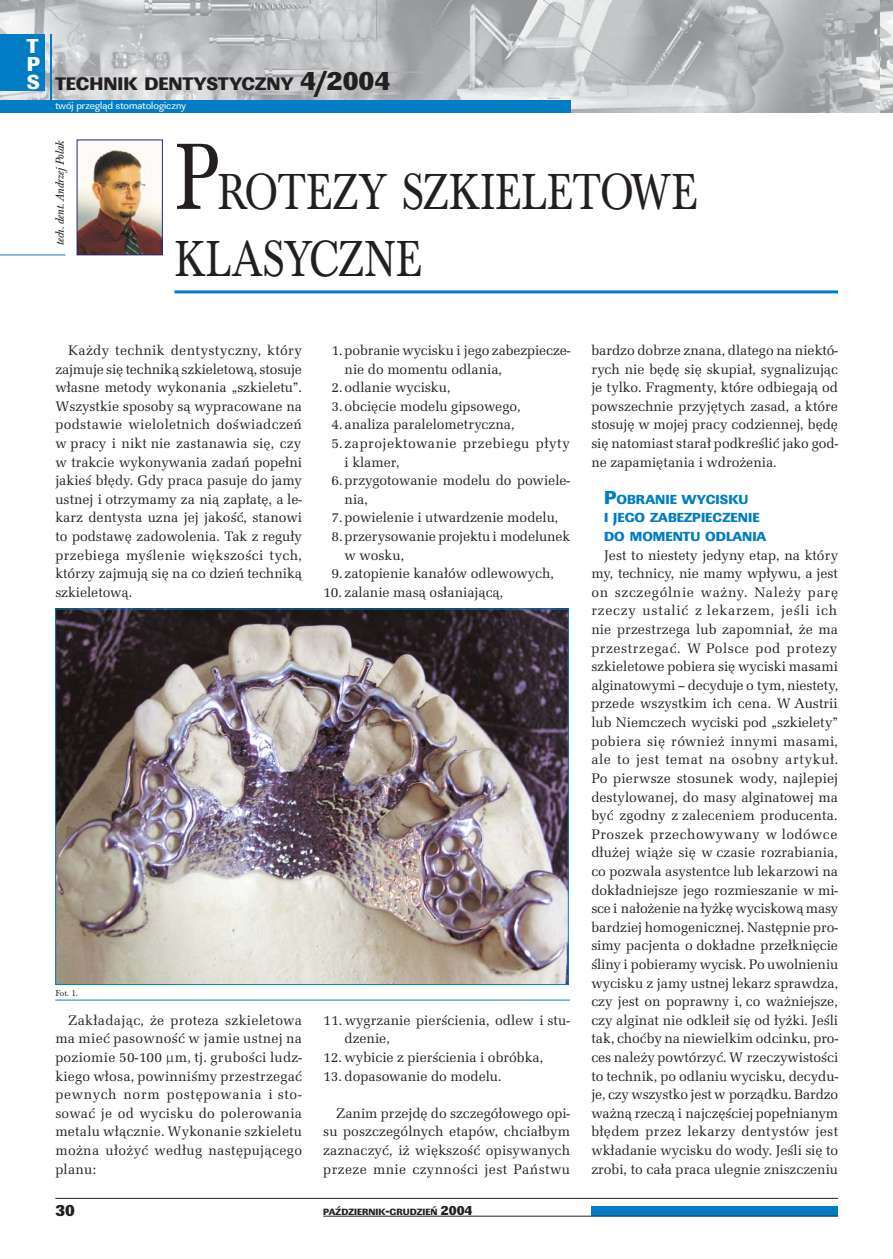
<style>
.page{position:relative;width:893px;height:1259px;background:#fff}
.page>*{position:absolute;margin:0;border:0;box-sizing:border-box;transform-origin:0 0}
.t1{font:52.5px/67.5px "Baskerville TCE";letter-spacing:-.015em;color:#231f20;scale:.8 1}
.t2{font:21px/18px "URW Linear TCE Ult Bol";color:#fff;text-align:justify}
.t3{font:18.9px "URW Linear TCE Ult Bol";color:#231f20}
.t4{font:16.5px "URW Linear TCE Ult Bol";color:#231f20}
.t5{font:14.25px/18.6px "URW Latino TCE";color:#231f20;text-align:justify}
.t6{font:14.25px/18.6px "URW Latino TCE";letter-spacing:.04em;color:#231f20}
.t7{font:13.65px/18.6px "URW Linear TCE Ult Bol";color:#007dc5}
.t8{font:italic 12px "Baskerville TCE";letter-spacing:-.01em;color:#231f20}
.t9{font:10.5px "URW Linear TCE";color:#fff}
.t10{font:9.45px "URW Linear TCE Ult Bol";color:#231f20}
.t11{font:9px "Baskerville TCE";color:#231f20}
.s1{font-size:27px}
.s2{font-size:97.5px}
.s3{font-size:13.5px}
.s4{font-size:19.5px}
</style>
<div class="page">
<img style="left:0;top:0;width:892px;height:112px">
<div style="left:0;top:100px;width:570px;height:13px;background:#007dc5"></div>
<div style="left:0;top:35px;width:45px;height:56px;background:#007dc5"></div>
<hr style="left:50px;top:35px;width:2px;height:72px;background:#007dc5">
<div style="left:591px;top:1206px;width:247px;height:10px;background:#007dc5"></div>
<hr style="left:323px;top:1215px;width:515px;height:1px;background:#231f20">
<hr style="left:55px;top:1198px;width:783px;height:1px;background:#231f20">
<hr style="left:174px;top:290px;width:664px;height:3px;background:#007dc5">
<hr style="left:0;top:255px;width:65px;height:1px;background:#007dc5">
<img style="left:57px;top:610px;width:509px;height:373px">
<hr style="left:55px;top:999px;width:515px;height:1px;background:#007dc5">
<img style="left:79px;top:146px;width:81px;height:107px">
<div style="left:77px;top:140px;width:85px;height:115px;border:1px solid #2c296c"></div>
<h2 class="t2" style="left:27px;top:39px;width:15px">T P S</h2>
<h3 class="t3" style="left:55px;top:77px;width:336px">TECHNIK DENTYSTYCZNY <span class="s1">4/2004</span></h3>
<p class="t9" style="left:55px;top:101px;width:132px">twój przegląd stomatologiczny</p>
<p class="t8" style="left:55px;top:245px;width:107px;rotate:-90deg">tech. dent. AndrzejPolak</p>
<h1 class="t1" style="left:174px;top:160px;width:656px"><span class="s2">P</span>ROTEZY SZKIELETOWE<br>KLASYCZNE</h1>
<p class="t5" style="left:55px;top:341px;width:248px;text-indent:13px">Każdy technik dentystyczny, który zajmuje się techniką szkieletową, stosuje własne metody wykonania „szkieletu”.<br>Wszystkie sposoby są wypracowane na podstawie wieloletnich doświadczeń w pracy i nikt nie zastanawia się, czy w trakcie wykonywania zadań popełni jakieś błędy. Gdy praca pasuje do jamy ustnej i otrzymamy za nią zapłatę, a le&shy;karz dentysta uzna jej jakość, stanowi to podstawę zadowolenia. Tak z reguły przebiega myślenie większości tych, którzy zajmują się na co dzień techniką szkieletową.</p>
<p class="t5" style="left:344px;top:341px;width:227px;text-indent:-13px">1. pobranie wycisku i jego zabezpiecze&shy;nie do momentu odlania,</p>
<p class="t5" style="left:331px;top:379px;width:121px">2. odlanie wycisku,</p>
<p class="t5" style="left:331px;top:397px;width:191px">3. obcięcie modelu gipsowego,</p>
<p class="t5" style="left:331px;top:416px;width:185px">4. analiza paralelometryczna,</p>
<p class="t6" style="left:344px;top:434px;width:227px;text-indent:-13px">5. zaprojektowanie przebiegu płyty i klamer,</p>
<p class="t5" style="left:344px;top:472px;width:227px;text-indent:-13px">6. przygotowanie modelu do powiele&shy;nia,</p>
<p class="t5" style="left:331px;top:509px;width:228px">7. powielenie i utwardzenie modelu,</p>
<p class="t5" style="left:344px;top:527px;width:227px;text-indent:-13px">8. przerysowanie projektu i modelunek w wosku,</p>
<p class="t5" style="left:331px;top:565px;width:224px">9. zatopienie kanałów odlewowych,</p>
<p class="t5" style="left:323px;top:583px;width:181px">10. zalanie masą osłaniającą,</p>
<p class="t11" style="left:55px;top:988px;width:24px">Fot. 1.</p>
<p class="t5" style="left:55px;top:1011px;width:248px;text-indent:13px">Zakładając, że proteza szkieletowa ma mieć pasowność w jamie ustnej na poziomie 50-100 µm, tj. grubości ludz&shy;kiego włosa, powinniśmy przestrzegać pewnych norm postępowania i sto&shy;sować je od wycisku do polerowania metalu włącznie. Wykonanie szkieletu można ułożyć według następującego planu:</p>
<p class="t5" style="left:344px;top:1011px;width:227px;text-indent:-21px">11. wygrzanie pierścienia, odlew i stu&shy;dzenie,</p>
<p class="t5" style="left:323px;top:1048px;width:221px">12. wybicie z pierścienia i obróbka,</p>
<p class="t5" style="left:323px;top:1067px;width:180px">13. dopasowanie do modelu.</p>
<p class="t5" style="left:323px;top:1104px;width:248px;text-indent:13px">Zanim przejdę do szczegółowego opi&shy;su poszczególnych etapów, chciałbym zaznaczyć, iż większość opisywanych przeze mnie czynności jest Państwu</p>
<p class="t4" style="left:55px;top:1204px;width:21px">30</p>
<p class="t10" style="left:323px;top:1207px;width:151px">PAŹDZIERNIK<span class="s3">-</span>GRUDZIEŃ <span class="s3">2004</span></p>
<p class="t5" style="left:591px;top:341px;width:248px">bardzo dobrze znana, dlatego na niektó&shy;rych nie będę się skupiał, sygnalizując je tylko. Fragmenty, które odbiegają od powszechnie przyjętych zasad, a które stosuję w mojej pracy codziennej, będę się natomiast starał podkreślić jako god&shy;ne zapamiętania i wdrożenia.</p>
<p class="t7" style="left:604px;top:491px;width:164px"><span class="s4">P</span>OBRANIE WYCISKU<br>I JEGO ZABEZPIECZENIE<br>DO MOMENTU ODLANIA</p>
<p class="t5" style="left:591px;top:546px;width:248px;text-indent:13px">Jest to niestety jedyny etap, na który my, technicy, nie mamy wpływu, a jest on szczególnie ważny. Należy parę rzeczy ustalić z lekarzem, jeśli ich nie przestrzega lub zapomniał, że ma przestrzegać. W Polsce pod protezy szkieletowe pobiera się wyciski masami alginatowymi – decyduje o tym, niestety, przede wszystkim ich cena. W Austrii lub Niemczech wyciski pod „szkielety” pobiera się również innymi masami, ale to jest temat na osobny artykuł.<br>Po pierwsze stosunek wody, najlepiej destylowanej, do masy alginatowej ma być zgodny z zaleceniem producenta.<br>Proszek przechowywany w lodówce dłużej wiąże się w czasie rozrabiania, co pozwala asystentce lub lekarzowi na dokładniejsze jego rozmieszanie w mi&shy;sce i nałożenie na łyżkę wyciskową masy bardziej homogenicznej. Następnie pro&shy;simy pacjenta o dokładne przełknięcie śliny i pobieramy wycisk. Po uwolnieniu wycisku z jamy ustnej lekarz sprawdza, czy jest on poprawny i, co ważniejsze, czy alginat nie odkleił się od łyżki. Jeśli tak, choćby na niewielkim odcinku, pro&shy;ces należy powtórzyć. W rzeczywistości to technik, po odlaniu wycisku, decydu&shy;je, czy wszystko jest w porządku. Bardzo ważną rzeczą i najczęściej popełnianym błędem przez lekarzy dentystów jest wkładanie wycisku do wody. Jeśli się to zrobi, to cała praca ulegnie zniszczeniu</p>
</div>
